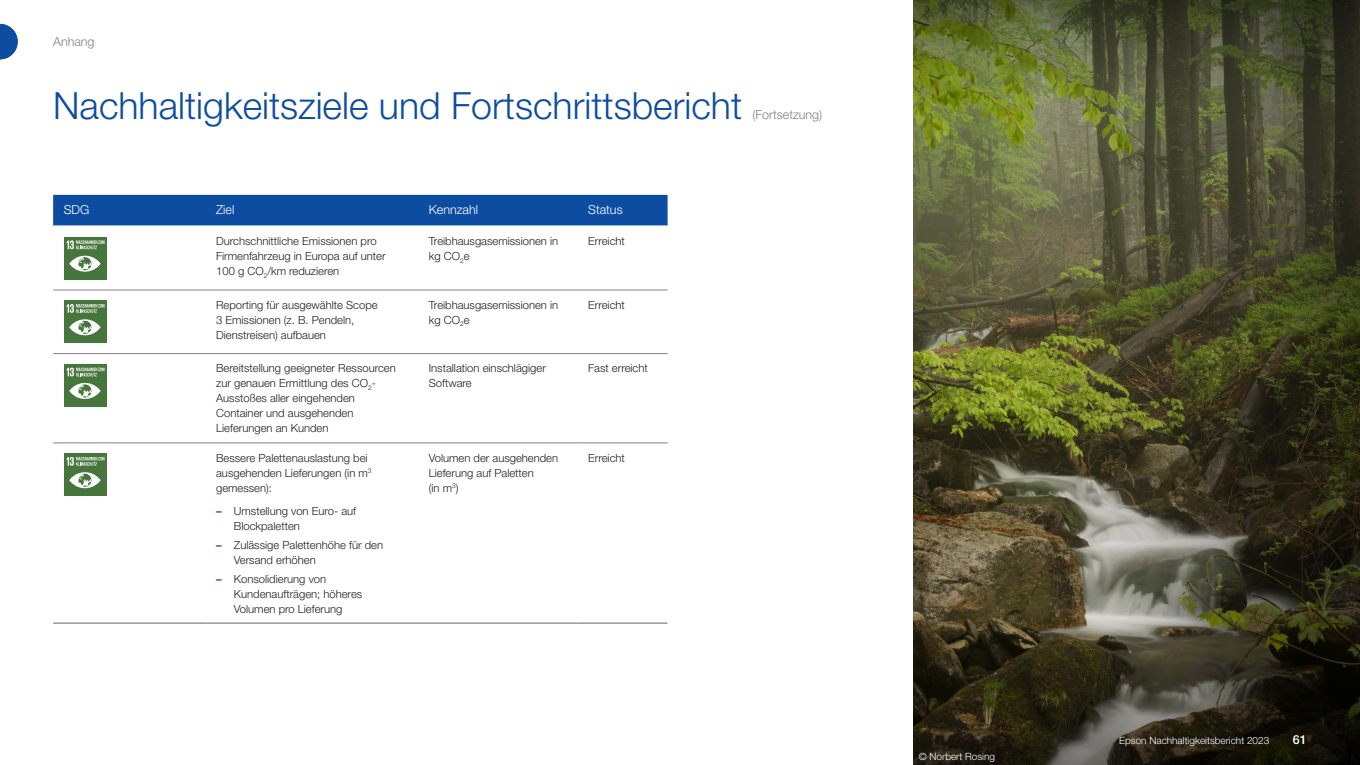
<style>
.page{position:relative;width:1360px;height:765px;background:#fff}
.page>*{position:absolute;margin:0;border:0;box-sizing:border-box;transform-origin:0 0}
.H1-continued{font:300 37.5px "Helvetica Neue LT Std";color:#0d4da1}
.t1{font:300 12.5px "Helvetica Neue LT Std";color:#fff}
.H1-continued-2{font:300 12.5px "Helvetica Neue LT Std";color:#828283}
.t2{font:500 12.5px "Helvetica Neue LT Std";color:#fff}
.body{font:300 11.25px/15px "Helvetica Neue LT Std";color:#231f20}
.t3{font:300 10px "Helvetica Neue LT Std";color:#fff}
.s1{font-weight:500;color:#0d4da1}
</style>
<div class="page">
<img style="left:913px;top:128px;width:74px;height:509px">
<img style="left:987px;top:128px;width:373px;height:509px">
<svg style="left:913px;top:0;width:447px;height:128px;background:#545b31"></svg>
<svg style="left:913px;top:637px;width:447px;height:128px;background:#2a2719"></svg>
<div style="left:53px;top:195px;width:615px;height:30px;background:#0d4da1"></div>
<hr style="left:53px;top:290px;width:153px;height:1px;background:#828283">
<hr style="left:206px;top:290px;width:212px;height:1px;background:#828283">
<hr style="left:418px;top:290px;width:160px;height:1px;background:#828283">
<hr style="left:578px;top:290px;width:90px;height:1px;background:#828283">
<hr style="left:53px;top:353px;width:153px;height:1px;background:#828283">
<hr style="left:206px;top:353px;width:212px;height:1px;background:#828283">
<hr style="left:418px;top:353px;width:160px;height:1px;background:#828283">
<hr style="left:578px;top:353px;width:90px;height:1px;background:#828283">
<hr style="left:53px;top:443px;width:153px;height:1px;background:#828283">
<hr style="left:206px;top:443px;width:212px;height:1px;background:#828283">
<hr style="left:418px;top:443px;width:160px;height:1px;background:#828283">
<hr style="left:578px;top:443px;width:90px;height:1px;background:#828283">
<hr style="left:53px;top:623px;width:153px;height:1px;background:#828283">
<hr style="left:206px;top:623px;width:212px;height:1px;background:#828283">
<hr style="left:418px;top:623px;width:160px;height:1px;background:#828283">
<hr style="left:578px;top:623px;width:90px;height:1px;background:#828283">
<div style="left:64px;top:237px;width:42px;height:42px;background:#46763b"></div>
<svg style="left:69px;top:256px;width:32px;height:16px"></svg>
<svg style="left:67px;top:240px;width:37px;height:9px"></svg>
<div style="left:64px;top:301px;width:42px;height:42px;background:#46763b"></div>
<svg style="left:69px;top:319px;width:32px;height:16px"></svg>
<svg style="left:67px;top:304px;width:37px;height:9px"></svg>
<div style="left:64px;top:364px;width:42px;height:43px;background:#46763b"></div>
<svg style="left:69px;top:383px;width:32px;height:16px"></svg>
<svg style="left:67px;top:368px;width:37px;height:8px"></svg>
<div style="left:64px;top:454px;width:42px;height:42px;background:#46763b"></div>
<svg style="left:69px;top:472px;width:32px;height:16px"></svg>
<svg style="left:67px;top:457px;width:37px;height:9px"></svg>
<svg style="left:0;top:24px;width:18px;height:35px"></svg>
<p class="H1-continued-2" style="left:53px;top:34px;width:43px">Anhang</p>
<p class="H1-continued" style="left:53px;top:83px;width:690px">Nachhaltigkeitsziele und Fortschrittsbericht</p>
<p class="H1-continued-2" style="left:753px;top:107px;width:71px">(Fortsetzung)</p>
<p class="t1" style="left:64px;top:202px;width:27px">SDG</p>
<p class="t1" style="left:216px;top:202px;width:20px">Ziel</p>
<p class="t1" style="left:429px;top:202px;width:51px">Kennzahl</p>
<p class="t1" style="left:588px;top:202px;width:36px">Status</p>
<p class="body" style="left:216px;top:233px;width:171px">Durchschnittliche Emissionen pro<br>Firmenfahrzeug in Europa auf unter<br>100 g CO<sub>2</sub>/km reduzieren</p>
<p class="body" style="left:429px;top:233px;width:131px">Treibhausgasemissionen in kg CO<sub>2</sub>e</p>
<p class="body" style="left:588px;top:233px;width:38px">Erreicht</p>
<p class="body" style="left:216px;top:297px;width:163px">Reporting für ausgewählte Scope<br>3 Emissionen (z. B. Pendeln,<br>Dienstreisen) aufbauen</p>
<p class="body" style="left:429px;top:297px;width:131px">Treibhausgasemissionen in kg CO<sub>2</sub>e</p>
<p class="body" style="left:588px;top:297px;width:38px">Erreicht</p>
<p class="body" style="left:216px;top:361px;width:181px">Bereitstellung geeigneter Ressourcen zur genauen Ermittlung des CO<sub>2</sub>-<br>Ausstoßes aller eingehenden<br>Container und ausgehenden<br>Lieferungen an Kunden</p>
<p class="body" style="left:429px;top:361px;width:119px">Installation einschlägiger<br>Software</p>
<p class="body" style="left:588px;top:361px;width:61px">Fast erreicht</p>
<p class="body" style="left:216px;top:450px;width:157px">Bessere Palettenauslastung bei ausgehenden Lieferungen (in m<sup>3 </sup>gemessen):</p>
<p class="body" style="left:234px;top:504px;width:124px;text-indent:-18px"><span class="s1">–</span> Umstellung von Euro- auf<br>Blockpaletten</p>
<p class="body" style="left:234px;top:537px;width:151px;text-indent:-18px"><span class="s1">–</span> Zulässige Palettenhöhe für den<br>Versand erhöhen</p>
<p class="body" style="left:234px;top:571px;width:130px;text-indent:-18px"><span class="s1">–</span> Konsolidierung von<br>Kundenaufträgen; höheres<br>Volumen pro Lieferung</p>
<p class="body" style="left:429px;top:450px;width:131px">Volumen der ausgehenden<br>Lieferung auf Paletten<br>(in m<sup>3</sup>)</p>
<p class="body" style="left:588px;top:450px;width:38px">Erreicht</p>
<p class="t3" style="left:919px;top:750px;width:78px">© Norbert Rosing</p>
<p class="t3" style="left:1119px;top:734px;width:152px">Epson Nachhaltigkeitsbericht 2023</p>
<p class="t2" style="left:1293px;top:732px;width:15px">61</p>
</div>
